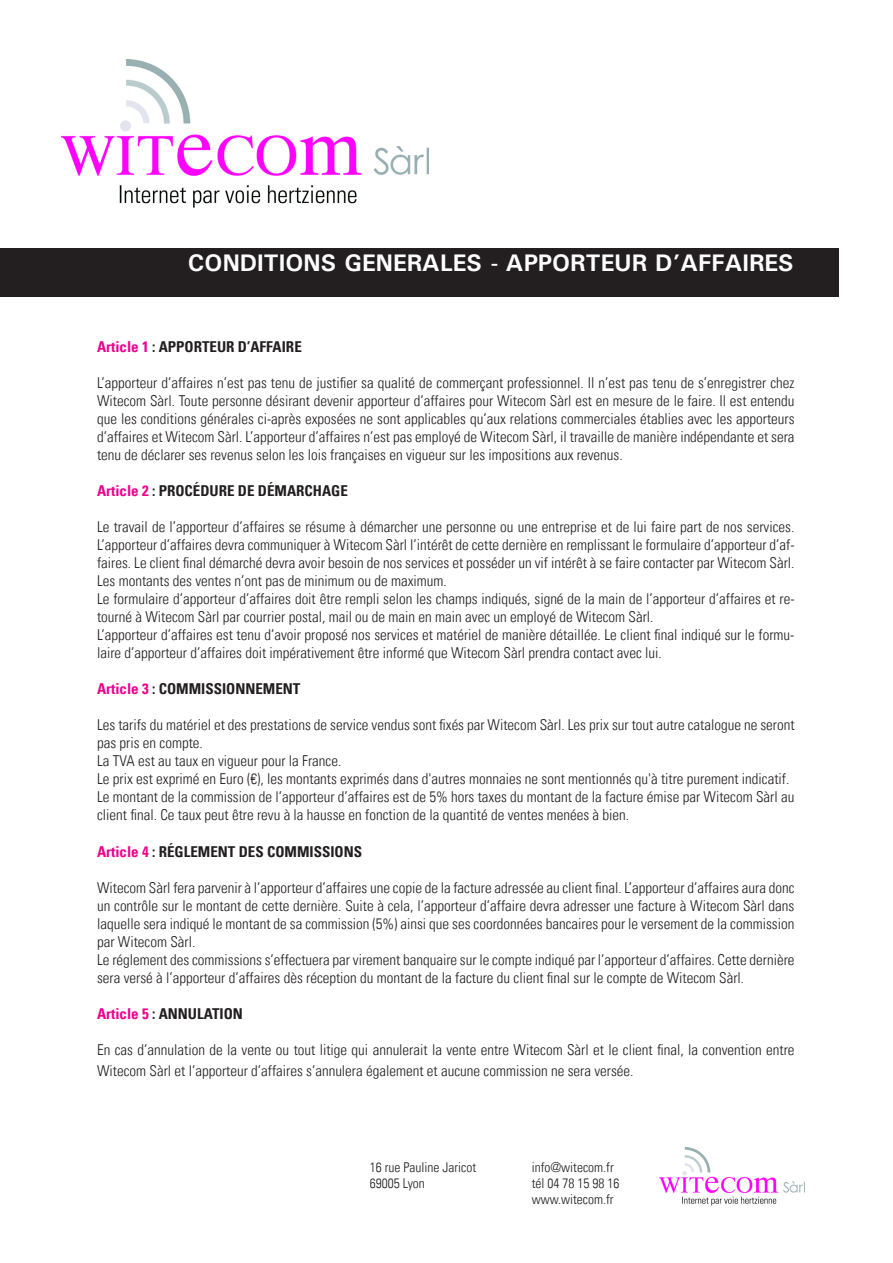
<style>
.page{position:relative;width:893px;height:1263px;background:#fff}
.page>*{position:absolute;margin:0;border:0;box-sizing:border-box;transform-origin:0 0}
.t1{font:700 24px "Univers";color:#fff}
.t2{font:300 condensed 15px/18px "Univers LT";color:#231f20}
.t3{font:700 condensed 15px "Univers LT";color:#231f20}
.t4{font:300 condensed 13.5px/16.2px "Univers LT";color:#231f20}
.s1{color:#ed028c}
</style>
<div class="page">
<div style="left:0;top:248px;width:839px;height:49px;background:#231f20"></div>
<img style="left:61px;top:60px;width:367px;height:148px">
<img style="left:660px;top:1147px;width:143px;height:59px">
<h1 class="t1" style="left:188px;top:248px;width:608px">CONDITIONS GENERALES - APPORTEUR D’AFFAIRES</h1>
<p class="t3" style="left:97px;top:338px;width:206px"><span class="s1">Article 1</span> : APPORTEUR D’AFFAIRE</p>
<p class="t2" style="left:97px;top:374px;width:699px;text-align:justify">L’apporteur d’affaires n’est pas tenu de justifier sa qualité de commerçant professionnel. Il n’est pas tenu de s’enregistrer chez Witecom Sàrl. Toute personne désirant devenir apporteur d’affaires pour Witecom Sàrl est en mesure de le faire. Il est entendu que les conditions générales ci-après exposées ne sont applicables qu’aux relations commerciales établies avec les apporteurs d’affaires et Witecom Sàrl. L’apporteur d’affaires n’est pas employé de Witecom Sàrl, il travaille de manière indépendante et sera tenu de déclarer ses revenus selon les lois françaises en vigueur sur les impositions aux revenus.</p>
<p class="t3" style="left:97px;top:482px;width:252px"><span class="s1">Article 2</span> : PROCÉDURE DE DÉMARCHAGE</p>
<p class="t2" style="left:97px;top:518px;width:699px">Le travail de l’apporteur d’affaires se résume à démarcher une personne ou une entreprise et de lui faire part de nos services.<br>L’apporteur d’affaires devra communiquer à Witecom Sàrl l’intérêt de cette dernière en remplissant le formulaire d’apporteur d’af&shy;faires. Le client final démarché devra avoir besoin de nos services et posséder un vif intérêt à se faire contacter par Witecom Sàrl.<br>Les montants des ventes n’ont pas de minimum ou de maximum.<br>Le formulaire d’apporteur d’affaires doit être rempli selon les champs indiqués, signé de la main de l’apporteur d’affaires et re&shy;tourné à Witecom Sàrl par courrier postal, mail ou de main en main avec un employé de Witecom Sàrl.<br>L’apporteur d’affaires est tenu d’avoir proposé nos services et matériel de manière détaillée. Le client final indiqué sur le formu&shy;laire d’apporteur d’affaires doit impérativement être informé que Witecom Sàrl prendra contact avec lui.</p>
<p class="t3" style="left:97px;top:680px;width:205px"><span class="s1">Article 3</span> : COMMISSIONNEMENT</p>
<p class="t2" style="left:97px;top:716px;width:699px">Les tarifs du matériel et des prestations de service vendus sont fixés par Witecom Sàrl. Les prix sur tout autre catalogue ne seront pas pris en compte.<br>La TVA est au taux en vigueur pour la France.<br>Le prix est exprimé en Euro (€), les montants exprimés dans d'autres monnaies ne sont mentionnés qu'à titre purement indicatif.<br>Le montant de la commission de l’apporteur d’affaires est de 5% hors taxes du montant de la facture émise par Witecom Sàrl au client final. Ce taux peut être revu à la hausse en fonction de la quantité de ventes menées à bien.</p>
<p class="t3" style="left:97px;top:842px;width:267px"><span class="s1">Article 4</span> : RÉGLEMENT DES COMMISSIONS</p>
<p class="t2" style="left:97px;top:878px;width:699px">Witecom Sàrl fera parvenir à l’apporteur d’affaires une copie de la facture adressée au client final. L’apporteur d’affaires aura donc un contrôle sur le montant de cette dernière. Suite à cela, l’apporteur d’affaire devra adresser une facture à Witecom Sàrl dans laquelle sera indiqué le montant de sa commission (5%) ainsi que ses coordonnées bancaires pour le versement de la commission par Witecom Sàrl.<br>Le réglement des commissions s’effectuera par virement banquaire sur le compte indiqué par l’apporteur d’affaires. Cette dernière sera versé à l’apporteur d’affaires dès réception du montant de la facture du client final sur le compte de Witecom Sàrl.</p>
<p class="t3" style="left:97px;top:1004px;width:147px"><span class="s1">Article 5</span> : ANNULATION</p>
<p class="t2" style="left:97px;top:1038px;width:699px;line-height:21.6px">En cas d’annulation de la vente ou tout litige qui annulerait la vente entre Witecom Sàrl et le client final, la convention entre<br>Witecom Sàrl et l’apporteur d’affaires s’annulera également et aucune commission ne sera versée.</p>
<p class="t4" style="left:370px;top:1159px;width:108px">16 rue Pauline Jaricot</p>
<p class="t4" style="left:532px;top:1159px;width:84px">info@witecom.fr</p>
<p class="t4" style="left:370px;top:1175px;width:57px">69005 Lyon</p>
<p class="t4" style="left:532px;top:1175px;width:89px">tél 04 78 15 98 16 www.witecom.fr</p>
</div>
